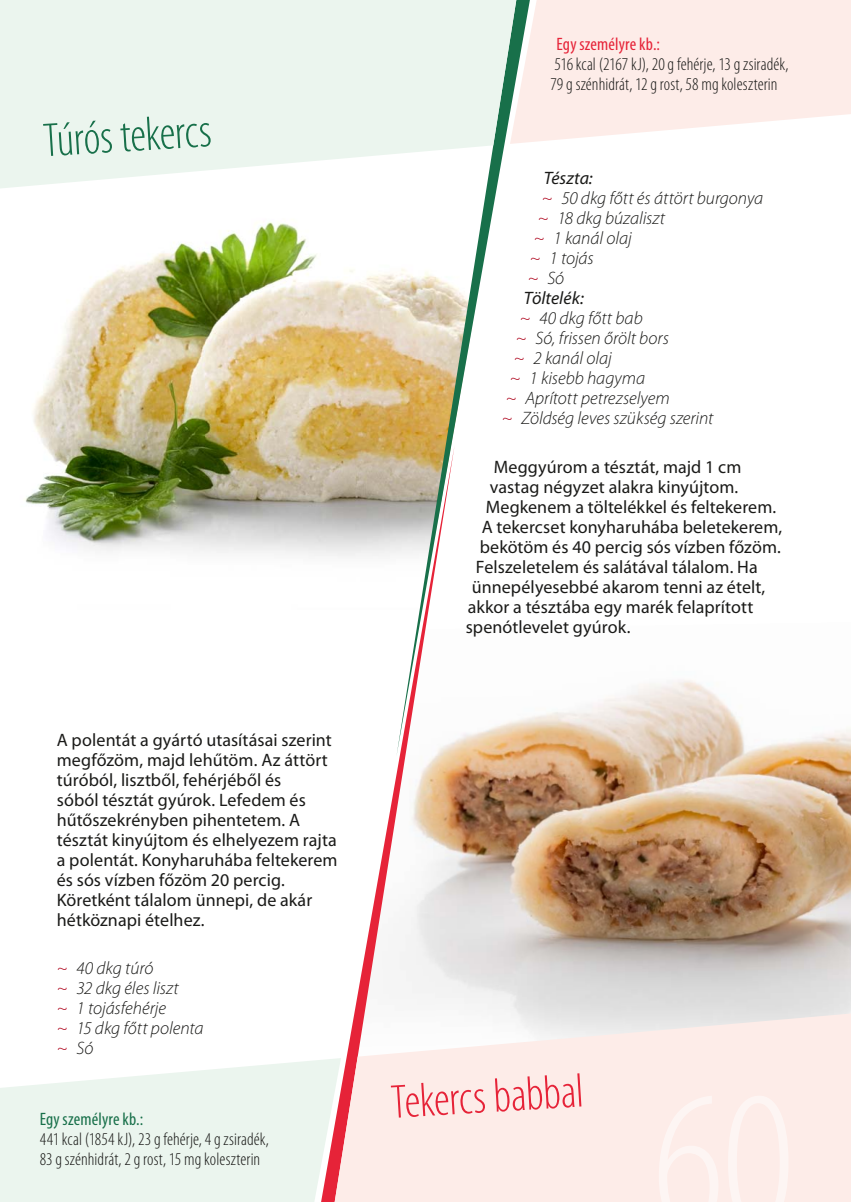
<style>
.page{position:relative;width:851px;height:1202px;background:#fff}
.page>*{position:absolute;margin:0;border:0;box-sizing:border-box;transform-origin:0 0}
.t1{font:300 condensed 48px "Myriad Pro";color:#e62338}
.t2{font:300 condensed 48px "Myriad Pro";color:#18704a}
.t3{font:18px/20px "Myriad Pro";letter-spacing:.005em;color:#1a1a18}
.t4{font:italic 300 18px/20px "Myriad Pro";color:#1a1a18}
.t5{font:300 condensed 18px/20px "Myriad Pro";letter-spacing:.005em;color:#1a1a18}
.t6{font:italic 18px "Myriad Pro";letter-spacing:.005em;color:#1a1a18}
.t7{font:condensed 18px "Myriad Pro";letter-spacing:.01em;color:#e62338}
.t8{font:condensed 18px "Myriad Pro";letter-spacing:.01em;color:#18704a}
.s1{color:#af0820}
</style>
<div class="page">
<img style="left:25px;top:222px;width:371px;height:334px">
<img style="left:454px;top:680px;width:396px;height:333px">
<svg style="left:396px;top:190px;width:137px;height:566px"></svg>
<svg style="left:519px;top:0;width:331px;height:143px;background:#fbede9"></svg>
<svg style="left:0;top:0;width:519px;height:190px;background:#e9f3ed"></svg>
<svg style="left:318px;top:445px;width:136px;height:568px"></svg>
<svg style="left:0;top:1059px;width:332px;height:143px;background:#edf4ee"></svg>
<svg style="left:332px;top:1013px;width:518px;height:189px;background:#fbe9e5"></svg>
<h1 class="t2" style="left:41px;top:113px;width:170px;rotate:-4deg">Túrós tekercs</h1>
<p class="t3" style="left:57px;top:730px;width:282px">A polentát a gyártó utasításai szerint megfőzöm, majd lehűtöm. Az áttört túróból, lisztből, fehérjéből és<br>sóból tésztát gyúrok. Lefedem és hűtőszekrényben pihentetem. A tésztát kinyújtom és elhelyezem rajta a polentát. Konyharuhába feltekerem és sós vízben főzöm 20 percig.<br>Köretként tálalom ünnepi, de akár hétköznapi ételhez.</p>
<p class="t4" style="left:57px;top:957px;width:148px"><span class="s1">~</span> 40 dkg túró<br><span class="s1">~</span> 32 dkg éles liszt<br><span class="s1">~</span> 1 tojásfehérje<br><span class="s1">~</span> 15 dkg főtt polenta <span class="s1">~</span> Só</p>
<p class="t8" style="left:40px;top:1108px;width:105px">Egy személyre kb.:</p>
<p class="t5" style="left:40px;top:1129px;width:231px">441 kcal (1854 kJ), 23 g fehérje, 4 g zsiradék,<br>83 g szénhidrát, 2 g rost, 15 mg koleszterin</p>
<p class="t7" style="left:556px;top:34px;width:105px">Egy személyre kb.:</p>
<p class="t5" style="left:550px;top:54px;width:239px">516 kcal (2167 kJ), 20 g fehérje, 13 g zsiradék,<br>79 g szénhidrát, 12 g rost, 58 mg koleszterin</p>
<p class="t6" style="left:543px;top:166px;width:51px">Tészta:</p>
<p class="t4" style="left:541px;top:187px;width:223px"><span class="s1">~</span> 50 dkg főtt és áttört burgonya</p>
<p class="t4" style="left:537px;top:207px;width:129px"><span class="s1">~</span> 18 dkg búzaliszt</p>
<p class="t4" style="left:533px;top:227px;width:100px"><span class="s1">~</span> 1 kanál olaj</p>
<p class="t4" style="left:529px;top:247px;width:65px"><span class="s1">~</span> 1 tojás</p>
<p class="t4" style="left:527px;top:267px;width:38px"><span class="s1">~</span> Só</p>
<p class="t6" style="left:523px;top:286px;width:62px">Töltelék:</p>
<p class="t4" style="left:519px;top:307px;width:124px"><span class="s1">~</span> 40 dkg főtt bab</p>
<p class="t4" style="left:515px;top:327px;width:155px"><span class="s1">~</span> Só, frissen őrölt bors</p>
<p class="t4" style="left:513px;top:347px;width:100px"><span class="s1">~</span> 2 kanál olaj</p>
<p class="t4" style="left:509px;top:367px;width:137px"><span class="s1">~</span> 1 kisebb hagyma</p>
<p class="t4" style="left:505px;top:387px;width:165px"><span class="s1">~</span> Aprított petrezselyem</p>
<p class="t4" style="left:501px;top:407px;width:213px"><span class="s1">~</span> Zöldség leves szükség szerint</p>
<p class="t3" style="left:493px;top:457px;width:249px">Meggyúrom a tésztát, majd 1 cm</p>
<p class="t3" style="left:489px;top:477px;width:250px">vastag négyzet alakra kinyújtom.</p>
<p class="t3" style="left:485px;top:497px;width:292px">Megkenem a töltelékkel és feltekerem.</p>
<p class="t3" style="left:481px;top:517px;width:302px">A tekercset konyharuhába beletekerem,</p>
<p class="t3" style="left:479px;top:537px;width:302px">bekötöm és 40 percig sós vízben főzöm.</p>
<p class="t3" style="left:475px;top:557px;width:283px">Felszeletelem és salátával tálalom. Ha</p>
<p class="t3" style="left:471px;top:577px;width:295px">ünnepélyesebbé akarom tenni az ételt,</p>
<p class="t3" style="left:467px;top:597px;width:287px">akkor a tésztába egy marék felaprított</p>
<p class="t3" style="left:465px;top:617px;width:166px">spenótlevelet gyúrok.</p>
<h1 class="t1" style="left:389px;top:1075px;width:195px;rotate:-4deg">Tekercs babbal</h1>
</div>
